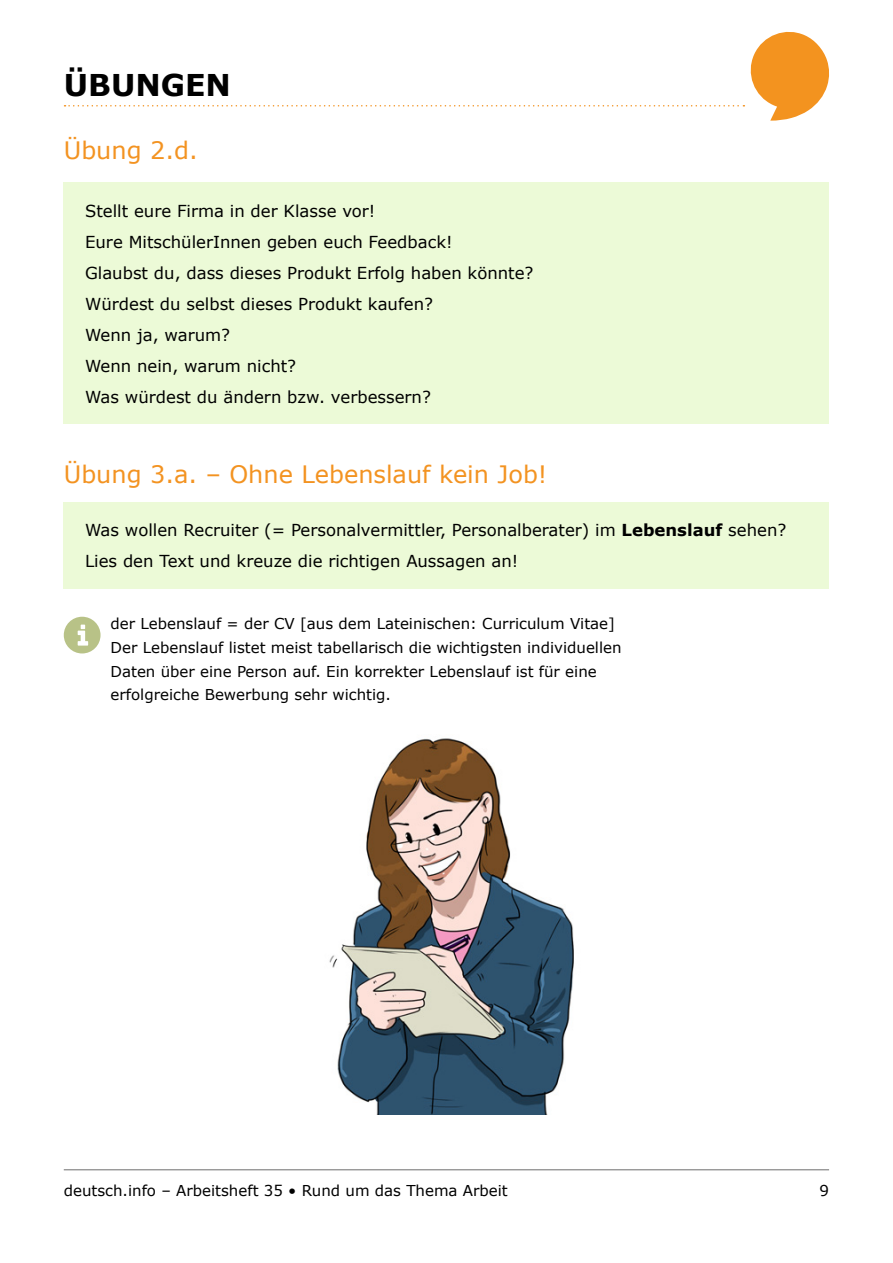
<style>
.page{position:relative;width:893px;height:1263px;background:#fff}
.page>*{position:absolute;margin:0;border:0;box-sizing:border-box;transform-origin:0 0}
.t1{font:700 30px "Verdana";color:#000}
.User_Exercise_Title{font:24px "Verdana";color:#f39321}
.User_Normal{font:16.5px "Verdana";color:#000}
.User_Small{font:15px "Verdana";color:#000}
.s1{font-weight:700}
</style>
<div class="page">
<svg style="left:65px;top:31px;width:764px;height:90px"></svg>
<hr style="left:64px;top:1169px;width:765px;height:1px;background:#6c6c6c">
<div style="left:64px;top:183px;width:765px;height:241px;background:#ecfad7"></div>
<div style="left:64px;top:502px;width:765px;height:86px;background:#ecfad7"></div>
<svg style="left:64px;top:617px;width:37px;height:36px"></svg>
<img style="left:329px;top:738px;width:245px;height:376px">
<h1 class="t1" style="left:64px;top:66px;width:169px">ÜBUNGEN</h1>
<p class="User_Exercise_Title" style="left:64px;top:135px;width:135px">Übung 2.d.</p>
<p class="User_Normal" style="left:85px;top:200px;width:292px">Stellt eure Firma in der Klasse vor!</p>
<p class="User_Normal" style="left:85px;top:231px;width:369px">Eure MitschülerInnen geben euch Feedback!</p>
<p class="User_Normal" style="left:85px;top:262px;width:450px">Glaubst du, dass dieses Produkt Erfolg haben könnte?</p>
<p class="User_Normal" style="left:85px;top:293px;width:349px">Würdest du selbst dieses Produkt kaufen?</p>
<p class="User_Normal" style="left:85px;top:324px;width:147px">Wenn ja, warum?</p>
<p class="User_Normal" style="left:85px;top:355px;width:213px">Wenn nein, warum nicht?</p>
<p class="User_Normal" style="left:85px;top:386px;width:347px">Was würdest du ändern bzw. verbessern?</p>
<p class="User_Exercise_Title" style="left:64px;top:459px;width:485px">Übung 3.a. – Ohne Lebenslauf kein Job!</p>
<p class="User_Normal" style="left:85px;top:520px;width:703px">Was wollen Recruiter (= Personalvermittler, Personalberater) im <span class="s1">Lebenslauf</span> sehen?</p>
<p class="User_Normal" style="left:85px;top:551px;width:435px">Lies den Text und kreuze die richtigen Aussagen an!</p>
<p class="User_Small" style="left:111px;top:614px;width:506px">der Lebenslauf = der CV [aus dem Lateinischen: Curriculum Vitae]</p>
<p class="User_Small" style="left:111px;top:638px;width:513px">Der Lebenslauf listet meist tabellarisch die wichtigsten individuellen</p>
<p class="User_Small" style="left:111px;top:661px;width:488px">Daten über eine Person auf. Ein korrekter Lebenslauf ist für eine</p>
<p class="User_Small" style="left:111px;top:685px;width:282px">erfolgreiche Bewerbung sehr wichtig.</p>
<p class="User_Small" style="left:64px;top:1181px;width:446px">deutsch.info – Arbeitsheft 35 • Rund um das Thema Arbeit</p>
<p class="User_Small" style="left:819px;top:1181px;width:11px">9</p>
</div>
